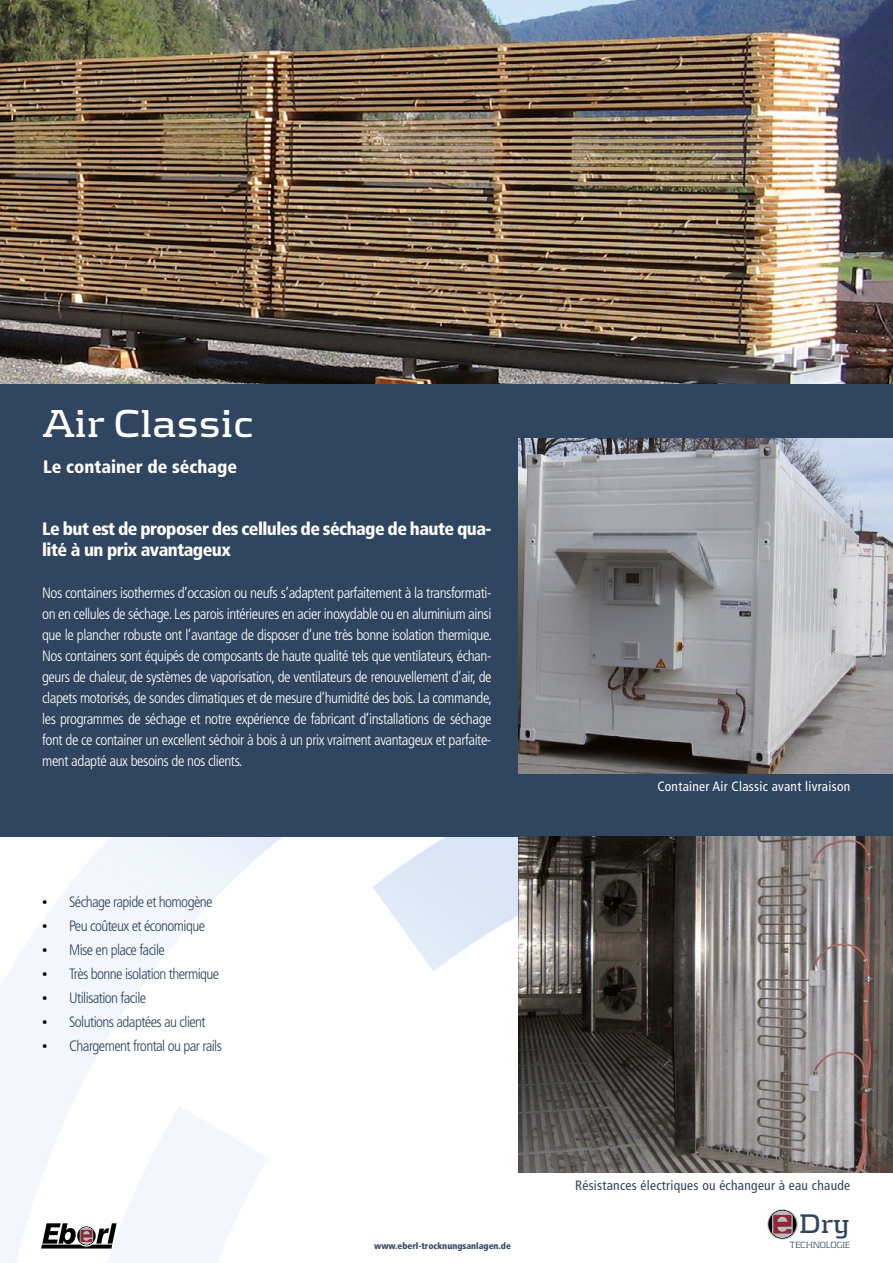
<style>
.page{position:relative;width:893px;height:1263px;background:#fff}
.page>*{position:absolute;margin:0;border:0;box-sizing:border-box;transform-origin:0 0}
.t1{font:700 40.5px "Kontrapunkt";color:#fff}
.t2{font:700 28.05px "Kontrapunkt";color:#30455f}
.t3{font:900 condensed 18px/21px "Frutiger";letter-spacing:-.03em;color:#fff}
.t4{font:900 condensed 18px "Frutiger";color:#fff}
.t5{font:300 condensed 15px/21px "Frutiger";letter-spacing:-.03em;color:#fff;text-align:justify}
.t6{font:300 condensed 15px "Frutiger";letter-spacing:-.04em;color:#30455f}
.t7{font:condensed 13.5px "Frutiger";letter-spacing:.02em;color:#30455f}
.t8{font:condensed 13.5px "Frutiger";letter-spacing:.02em;color:#fff}
.t9{font:300 9.3px "Kontrapunkt";letter-spacing:-.035em;color:#30455f}
.t10{font:900 condensed 9px "Frutiger";color:#30455f}
.s1{font-family:"Times New Roman";font-weight:400;font-stretch:normal;color:#000}
</style>
<div class="page">
<img style="left:0;top:836px;width:798px;height:427px">
<div style="left:0;top:379px;width:893px;height:457px;background:#30455f"></div>
<svg style="left:767px;top:1209px;width:31px;height:30px"></svg>
<svg style="left:768px;top:1210px;width:28px;height:28px"></svg>
<svg style="left:41px;top:1223px;width:76px;height:25px"></svg>
<img style="left:519px;top:836px;width:374px;height:337px">
<img style="left:519px;top:438px;width:374px;height:335px">
<img style="left:0;top:0;width:893px;height:384px">
<h1 class="t1" style="left:43px;top:400px;width:212px">Air Classic</h1>
<p class="t4" style="left:43px;top:456px;width:196px">Le container de séchage</p>
<p class="t3" style="left:42px;top:518px;width:451px">Le but est de proposer des cellules de séchage de haute qua&shy;lité à un prix avantageux</p>
<p class="t5" style="left:42px;top:583px;width:451px">Nos containers isothermes d’occasion ou neufs s’adaptent parfaitement à la transformati&shy;on en cellules de séchage. Les parois intérieures en acier inoxydable ou en aluminium ainsi que le plancher robuste ont l’avantage de disposer d’une très bonne isolation thermique.<br>Nos containers sont équipés de composants de haute qualité tels que ventilateurs, échan&shy;geurs de chaleur, de systèmes de vaporisation, de ventilateurs de renouvellement d’air, de clapets motorisés, de sondes climatiques et de mesure d’humidité des bois. La commande, les programmes de séchage et notre expérience de fabricant d’installations de séchage font de ce container un excellent séchoir à bois à un prix vraiment avantageux et parfaite&shy;ment adapté aux besoins de nos clients.</p>
<p class="t6" style="left:42px;top:894px;width:172px"><span class="s1">•</span> Séchage rapide et homogène</p>
<p class="t6" style="left:42px;top:918px;width:164px"><span class="s1">•</span> Peu coûteux et économique</p>
<p class="t6" style="left:42px;top:942px;width:124px"><span class="s1">•</span> Mise en place facile</p>
<p class="t6" style="left:42px;top:966px;width:179px"><span class="s1">•</span> Très bonne isolation thermique</p>
<p class="t6" style="left:42px;top:990px;width:106px"><span class="s1">•</span> Utilisation facile</p>
<p class="t6" style="left:42px;top:1014px;width:165px"><span class="s1">•</span> Solutions adaptées au client</p>
<p class="t6" style="left:42px;top:1038px;width:181px"><span class="s1">•</span> Chargement frontal ou par rails</p>
<p class="t8" style="left:657px;top:779px;width:194px">Container Air Classic avant livraison</p>
<p class="t7" style="left:575px;top:1178px;width:277px">Résistances électriques ou échangeur à eau chaude</p>
<h2 class="t2" style="left:799px;top:1207px;width:52px">Dry</h2>
<p class="t10" style="left:374px;top:1240px;width:138px">www.eberl-trocknungsanlagen.de</p>
<p class="t9" style="left:790px;top:1239px;width:62px">TECHNOLOGIE</p>
</div>
